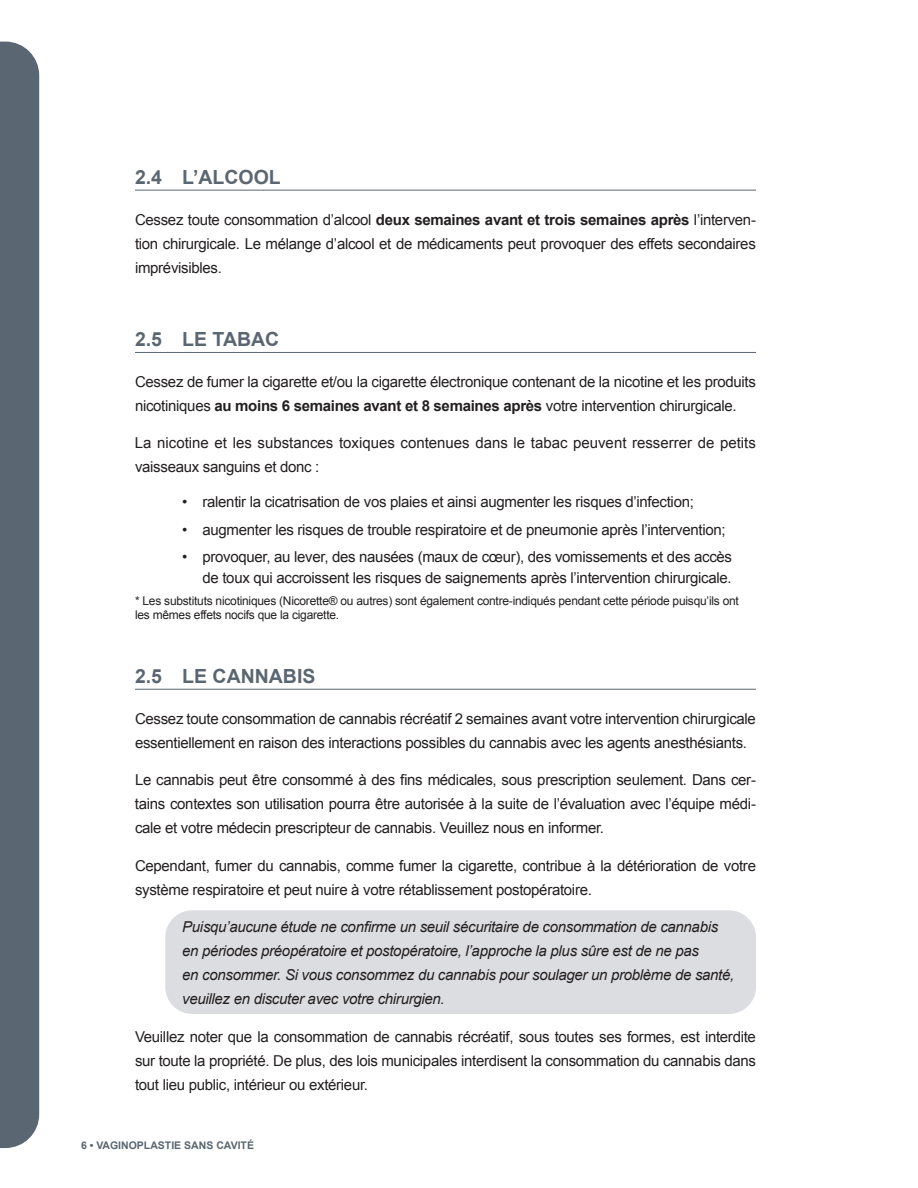
<style>
.page{position:relative;width:918px;height:1188px;background:#fff}
.page>*{position:absolute;margin:0;border:0;box-sizing:border-box;transform-origin:0 0}
.F_SOUS_SECTION{font:700 19.5px "Arial";color:#5a6671}
.C_TEXTE{font:15px/24px "Arial";letter-spacing:-.02em;color:#231f20;text-align:justify}
.D_BULLETS{font:15px/21px "Arial";letter-spacing:-.02em;color:#231f20;text-align:right}
.C_TEXTE-2{font:italic 15px/24px "Arial";letter-spacing:-.02em;color:#231f20}
.C_TEXTE-3{font:15px/24px "Arial";color:#231f20}
.G_legal{font:12px/14.4px "Arial";letter-spacing:-.02em;color:#231f20}
.t1{font:700 10.5px "Arial";color:#5a6671}
.s1{font-weight:700}
</style>
<div class="page">
<div style="left:165px;top:910px;width:591px;height:104px;background:#dcdde0;border-radius:27px"></div>
<hr style="left:135px;top:190px;width:621px;height:1px;background:#5a6671">
<hr style="left:135px;top:352px;width:621px;height:1px;background:#5a6671">
<hr style="left:135px;top:689px;width:621px;height:1px;background:#5a6671">
<div style="left:0;top:42px;width:39px;height:1106px;background:#5a6671"></div>
<p class="F_SOUS_SECTION" style="left:135px;top:164px;width:147px">2.4 L’ALCOOL</p>
<p class="C_TEXTE" style="left:135px;top:207px;width:623px">Cessez toute consommation d’alcool <span class="s1">deux semaines avant et trois semaines après</span> l’interven&shy;tion chirurgicale. Le mélange d’alcool et de médicaments peut provoquer des effets secondaires imprévisibles.</p>
<p class="F_SOUS_SECTION" style="left:135px;top:326px;width:146px">2.5 LE TABAC</p>
<p class="C_TEXTE" style="left:135px;top:370px;width:622px">Cessez de fumer la cigarette et/ou la cigarette électronique contenant de la nicotine et les produits nicotiniques <span class="s1">au moins 6 semaines avant et 8 semaines après</span> votre intervention chirurgicale.</p>
<p class="C_TEXTE-3" style="left:135px;top:431px;width:622px">La nicotine et les substances toxiques contenues dans le tabac peuvent resserrer de petits vaisseaux sanguins et donc :</p>
<p class="D_BULLETS" style="left:182px;top:491px;width:513px">• ralentir la cicatrisation de vos plaies et ainsi augmenter les risques d’infection;</p>
<p class="D_BULLETS" style="left:182px;top:519px;width:545px">• augmenter les risques de trouble respiratoire et de pneumonie après l’intervention;</p>
<p class="D_BULLETS" style="left:182px;top:547px;width:551px">• provoquer, au lever, des nausées (maux de cœur), des vomissements et des accès de toux qui accroissent les risques de saignements après l’intervention chirurgicale.</p>
<p class="G_legal" style="left:135px;top:593px;width:605px">* Les substituts nicotiniques (Nicorette® ou autres) sont également contre-indiqués pendant cette période puisqu’ils ont les mêmes effets nocifs que la cigarette.</p>
<p class="F_SOUS_SECTION" style="left:135px;top:663px;width:182px">2.5 LE CANNABIS</p>
<p class="C_TEXTE" style="left:135px;top:707px;width:622px">Cessez toute consommation de cannabis récréatif 2 semaines avant votre intervention chirurgicale essentiellement en raison des interactions possibles du cannabis avec les agents anesthésiants.</p>
<p class="C_TEXTE" style="left:135px;top:768px;width:623px">Le cannabis peut être consommé à des fins médicales, sous prescription seulement. Dans cer&shy;tains contextes son utilisation pourra être autorisée à la suite de l’évaluation avec l’équipe médi&shy;cale et votre médecin prescripteur de cannabis. Veuillez nous en informer.</p>
<p class="C_TEXTE" style="left:135px;top:854px;width:623px">Cependant, fumer du cannabis, comme fumer la cigarette, contribue à la détérioration de votre système respiratoire et peut nuire à votre rétablissement postopératoire.</p>
<p class="C_TEXTE-2" style="left:182px;top:915px;width:554px">Puisqu’aucune étude ne confirme un seuil sécuritaire de consommation de cannabis en périodes préopératoire et postopératoire, l’approche la plus sûre est de ne pas<br>en consommer. Si vous consommez du cannabis pour soulager un problème de santé, veuillez en discuter avec votre chirurgien.</p>
<p class="C_TEXTE" style="left:135px;top:1025px;width:622px">Veuillez noter que la consommation de cannabis récréatif, sous toutes ses formes, est interdite sur toute la propriété. De plus, des lois municipales interdisent la consommation du cannabis dans tout lieu public, intérieur ou extérieur.</p>
<p class="t1" style="left:81px;top:1139px;width:175px">6 • VAGINOPLASTIE SANS CAVITÉ</p>
</div>
